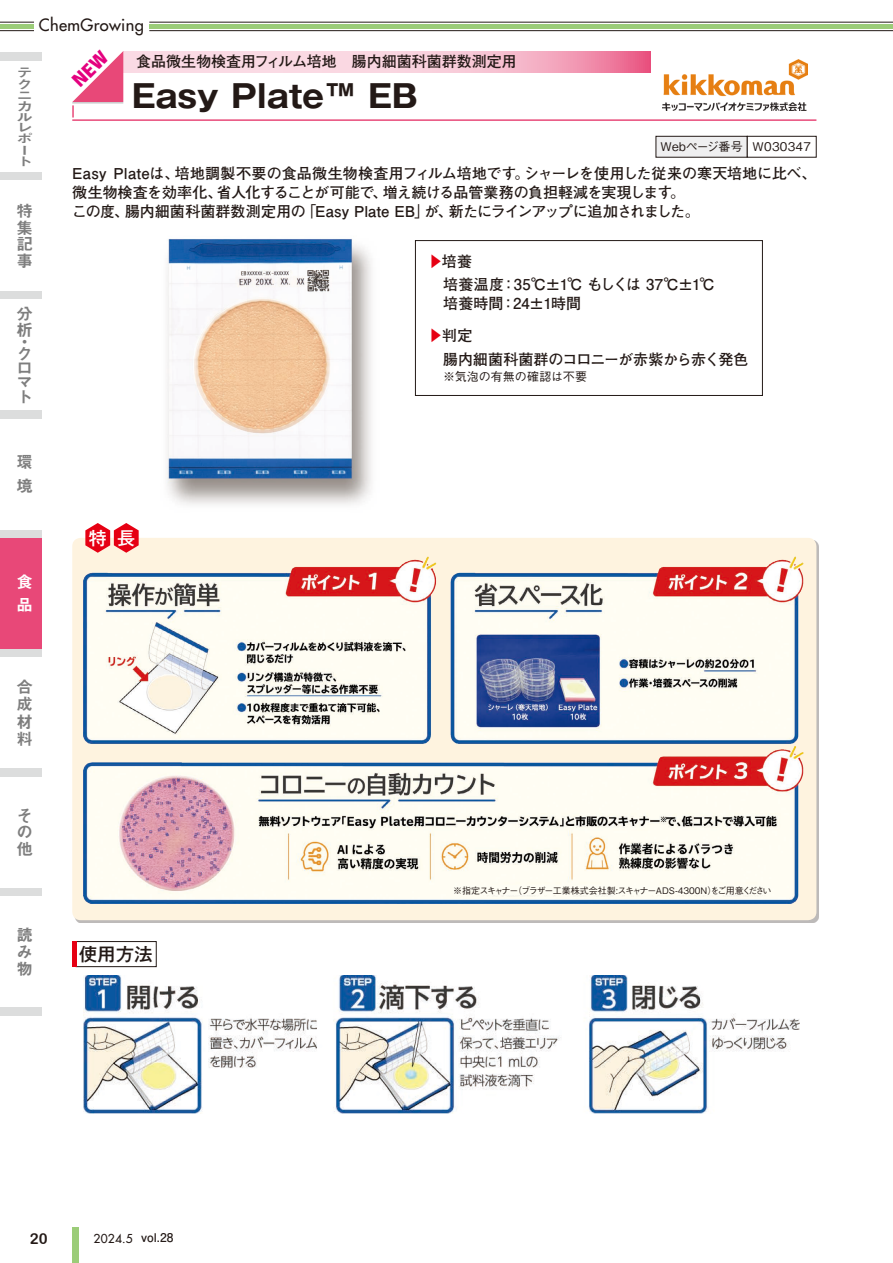
<style>
.page{position:relative;width:893px;height:1263px;background:#fff}
.page>*{position:absolute;margin:0;border:0;box-sizing:border-box;transform-origin:0 0}
.t1{font:700 31.5px "Gothic MB101 Pro";letter-spacing:-.39em;color:#231916}
.t2{font:500 18px "Gothic MB101 Pro";color:#231916}
.t3{font:500 18px "Gothic MB101 Pro";color:#fff}
.t4{font:16.5px/16.5px "Midashi Go Pro MB31";color:#7e7e7e;text-align:justify}
.t5{font:500 16.5px "Futura Std";letter-spacing:.02em;color:#231916}
.t6{font:16.5px/23.7px "Midashi Go Pro MB31";color:#fff}
.t7{font:700 15px/19.2px "Futo Go B101 Pro";color:#231916}
.t8{font:15px "Arial Rounded MT Bold";color:#231916}
.t9{font:12.3px/10.9px "Midashi Go Pro MB31";color:#7e7e7e;scale:1.33 1}
.t10{font:500 12px "Gothic BBB Pro";letter-spacing:.02em;color:#231916}
.t11{font:500 12px "Futura Std";color:#231916}
.t12{font:500 9px "Gothic BBB Pro";letter-spacing:-.075em;color:#231916}
.s1{color:#e60013}
.s2{font-family:"Futo Go B101 Pro";font-weight:700}
</style>
<div class="page">
<div style="left:0;top:24px;width:34px;height:5px;background:#9bcc78"></div>
<hr style="left:0;top:22px;width:34px;height:1px;background:#231916">
<hr style="left:0;top:30px;width:34px;height:1px;background:#231916">
<div style="left:149px;top:24px;width:744px;height:5px;background:#9bcc78"></div>
<hr style="left:149px;top:22px;width:744px;height:1px;background:#231916">
<hr style="left:149px;top:30px;width:744px;height:1px;background:#231916">
<div style="left:72px;top:1227px;width:7px;height:36px;background:#9bcc78"></div>
<div style="left:0;top:52px;width:41px;height:964px;background:#dcdddd"></div>
<div style="left:0;top:419px;width:41px;height:110px;background:#fff"></div>
<div style="left:0;top:180px;width:41px;height:111px;background:#fff"></div>
<div style="left:0;top:61px;width:41px;height:111px;background:#fff"></div>
<div style="left:0;top:657px;width:41px;height:111px;background:#fff"></div>
<div style="left:0;top:777px;width:41px;height:110px;background:#fff"></div>
<div style="left:0;top:896px;width:41px;height:111px;background:#fff"></div>
<div style="left:0;top:299px;width:41px;height:111px;background:#fff"></div>
<div style="left:72px;top:538px;width:744px;height:382px;background:#fef3df;border-radius:9px"></div>
<svg style="left:85px;top:523px;width:54px;height:30px"></svg>
<img style="left:166px;top:238px;width:205px;height:267px">
<div style="left:415px;top:240px;width:348px;height:156px;border:1px solid #231916"></div>
<hr style="left:72px;top:119px;width:744px;height:2px;background:#e84878">
<svg style="left:123px;top:51px;width:528px;height:21px;background:#f6c2d2"></svg>
<img style="left:662px;top:60px;width:146px;height:50px">
<svg style="left:655px;top:136px;width:162px;height:22px"></svg>
<div style="left:76px;top:941px;width:80px;height:26px;border:1px solid #231916"></div>
<hr style="left:72px;top:941px;width:4px;height:26px;background:#e60013">
<img style="left:84px;top:975px;width:715px;height:138px">
<img style="left:84px;top:556px;width:720px;height:347px">
<div style="left:453px;top:886px;width:318px;height:9px;background:#fefdf4"></div>
<div style="left:0;top:538px;width:41px;height:111px;background:#e84878"></div>
<svg style="left:72px;top:51px;width:51px;height:67px"></svg>
<p class="t5" style="left:39px;top:15px;width:106px">ChemGrowing</p>
<p class="t9" style="left:17px;top:65px;width:12px;line-height:12px">テク</p>
<p class="t9" style="left:17px;top:88px;width:13px">ニカルレポート</p>
<p class="t4" style="left:17px;top:201px;width:17px">特集記事</p>
<p class="t4" style="left:17px;top:303px;width:17px">分析</p>
<p class="t4" style="left:17px;top:332px;width:12px">・</p>
<p class="t4" style="left:17px;top:344px;width:16px;line-height:14.4px">クロマト</p>
<p class="t4" style="left:17px;top:448px;width:17px;line-height:23.7px">環境</p>
<p class="t6" style="left:17px;top:568px;width:17px">食品</p>
<p class="t4" style="left:17px;top:676px;width:18px;line-height:17.2px">合成材料</p>
<p class="t4" style="left:17px;top:805px;width:18px;text-align:left">その他</p>
<p class="t4" style="left:17px;top:924px;width:17px">読み物</p>
<p class="t7" style="left:136px;top:50px;width:382px">食品微生物検査用フィルム培地　腸内細菌科菌群数測定用</p>
<h1 class="t1" style="left:128px;top:70px;width:294px">Easy Plate™ EB</h1>
<p class="t10" style="left:660px;top:137px;width:152px">Webページ番号 W030347</p>
<p class="t7" style="left:72px;top:162px;width:746px">Easy Plateは、培地調製不要の食品微生物検査用フィルム培地です。シャーレを使用した従来の寒天培地に比べ、微生物検査を効率化、省人化することが可能で、増え続ける品管業務の負担軽減を実現します。<br>この度、腸内細菌科菌群数測定用の「Easy Plate EB」が、新たにラインアップに追加されました。</p>
<p class="t7" style="left:428px;top:249px;width:45px"><span class="s1">▶</span>培養</p>
<p class="t7" style="left:443px;top:273px;width:273px">培養温度：35℃±1℃ もしくは 37℃±1℃培養時間：24±1時間</p>
<p class="t7" style="left:428px;top:324px;width:46px"><span class="s1">▶</span>判定</p>
<p class="t3" style="left:89px;top:523px;width:48px">特長</p>
<p class="t2" style="left:79px;top:939px;width:75px">使用方法</p>
<p class="t7" style="left:443px;top:348px;width:307px">腸内細菌科菌群のコロニーが赤紫から赤く発色</p>
<p class="t10" style="left:443px;top:367px;width:146px">※気泡の有無の確認は不要</p>
<p class="t12" style="left:453px;top:883px;width:320px">※指定スキャナー（ブラザー工業株式会社製:スキャナーADS-4300N）をご用意ください</p>
<p class="t8" style="left:30px;top:1230px;width:19px">20</p>
<p class="t11" style="left:94px;top:1231px;width:81px">2024.5 <span class="s2">vol.28</span></p>
</div>
